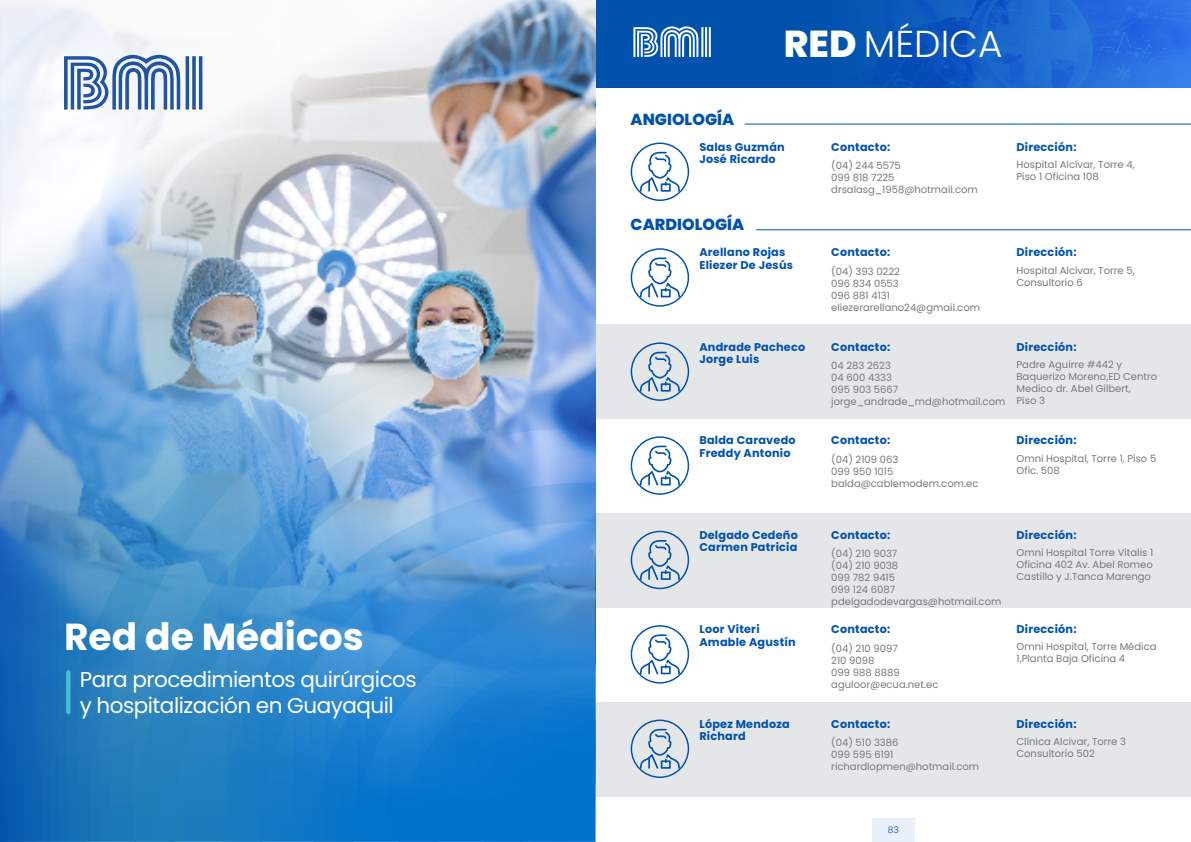
<style>
.page{position:relative;width:1191px;height:842px;background:#fff}
.page>*{position:absolute;margin:0;border:0;box-sizing:border-box;transform-origin:0 0}
.t1{font:700 37.6px "Poppins";color:#fff}
.t2{font:300 37.5px "Poppins";color:#fff}
.t3{font:300 26.2px "Poppins";color:#fff}
.t4{font:21.5px/25.8px "Poppins";letter-spacing:-.025em;color:#fff}
.t5{font:800 16px "Poppins";color:#0052ad}
.t6{font:700 11.2px/12.4px "Poppins";letter-spacing:.02em;color:#0052ad}
.t7{font:10px/12px "Poppins";color:#78797c}
.t8{font:300 9px "Poppins";color:#004fb0}
.s1{font-weight:800}
</style>
<div class="page">
<div style="left:872px;top:818px;width:42px;height:24px;background:#e8eff8"></div>
<div style="left:595px;top:325px;width:596px;height:94px;background:#e5e6e7"></div>
<div style="left:595px;top:513px;width:596px;height:95px;background:#e5e6e7"></div>
<div style="left:595px;top:702px;width:596px;height:95px;background:#e5e6e7"></div>
<svg style="left:595px;top:0;width:596px;height:87px;background:#105cc0"></svg>
<svg style="left:633px;top:26px;width:65px;height:31px"></svg>
<hr style="left:709px;top:27px;width:2px;height:30px;background:#fff">
<hr style="left:705px;top:27px;width:2px;height:30px;background:#fff">
<hr style="left:701px;top:27px;width:2px;height:30px;background:#fff">
<hr style="left:744px;top:124px;width:447px;height:1px;background:#0052ad">
<hr style="left:756px;top:229px;width:435px;height:1px;background:#0052ad">
<svg style="left:640px;top:152px;width:40px;height:40px"></svg>
<div style="left:630px;top:143px;width:59px;height:58px;border:1px solid #0052ad;border-radius:50%"></div>
<svg style="left:640px;top:257px;width:40px;height:40px"></svg>
<div style="left:630px;top:248px;width:59px;height:59px;border:1px solid #0052ad;border-radius:50%"></div>
<svg style="left:640px;top:446px;width:40px;height:39px"></svg>
<div style="left:630px;top:436px;width:59px;height:59px;border:1px solid #0052ad;border-radius:50%"></div>
<svg style="left:640px;top:540px;width:40px;height:40px"></svg>
<div style="left:630px;top:531px;width:59px;height:58px;border:1px solid #0052ad;border-radius:50%"></div>
<svg style="left:640px;top:634px;width:40px;height:40px"></svg>
<div style="left:630px;top:625px;width:59px;height:59px;border:1px solid #0052ad;border-radius:50%"></div>
<svg style="left:640px;top:729px;width:40px;height:40px"></svg>
<div style="left:630px;top:719px;width:59px;height:59px;border:1px solid #0052ad;border-radius:50%"></div>
<svg style="left:640px;top:352px;width:40px;height:40px"></svg>
<div style="left:630px;top:342px;width:59px;height:59px;border:1px solid #0052ad;border-radius:50%"></div>
<svg style="left:0;top:127px;width:595px;height:715px;background:#468fcd"></svg>
<hr style="left:66px;top:670px;width:4px;height:44px;background:#45c0d5;border-radius:2px">
<img style="left:0;top:0;width:532px;height:379px">
<svg style="left:64px;top:55px;width:116px;height:55px"></svg>
<svg style="left:186px;top:56px;width:16px;height:54px"></svg>
<h1 class="t1" style="left:64px;top:615px;width:301px">Red de Médicos</h1>
<h3 class="t4" style="left:80px;top:666px;width:338px">Para procedimientos quirúrgicos y hospitalización en Guayaquil</h3>
<h2 class="t2" style="left:784px;top:22px;width:220px"><span class="s1">RED</span> MÉDICA</h2>
<h3 class="t3" style="left:720px;top:28px;width:353px">PRESTADORES <span class="s1">NACIONALES</span></h3>
<h3 class="t5" style="left:630px;top:110px;width:105px">ANGIOLOGÍA</h3>
<p class="t6" style="left:699px;top:141px;width:87px">Salas Guzmán<br>José Ricardo</p>
<p class="t6" style="left:831px;top:141px;width:60px">Contacto:</p>
<p class="t7" style="left:831px;top:159px;width:148px">(04) 244 5575<br>099 818 7225 drsalasg_1958@hotmail.com</p>
<h3 class="t5" style="left:630px;top:215px;width:115px">CARDIOLOGÍA</h3>
<p class="t6" style="left:699px;top:246px;width:95px">Arellano Rojas<br>Eliezer De Jesús</p>
<p class="t6" style="left:831px;top:246px;width:60px">Contacto:</p>
<p class="t7" style="left:831px;top:265px;width:150px">(04) 393 0222<br>096 834 0553<br>096 881 4131 eliezerarellano24@gmail.com</p>
<p class="t6" style="left:699px;top:340px;width:107px">Andrade Pacheco<br>Jorge Luis</p>
<p class="t6" style="left:831px;top:340px;width:60px">Contacto:</p>
<p class="t7" style="left:831px;top:359px;width:176px">04 283 2623<br>04 600 4333<br>095 903 5667 jorge_andrade_md@hotmail.com</p>
<p class="t6" style="left:699px;top:434px;width:98px">Balda Caravedo<br>Freddy Antonio</p>
<p class="t6" style="left:831px;top:434px;width:60px">Contacto:</p>
<p class="t7" style="left:831px;top:453px;width:149px">(04) 2109 063<br>099 950 1015 balda@cablemodem.com.ec</p>
<p class="t6" style="left:1016px;top:141px;width:62px">Dirección:</p>
<p class="t7" style="left:1016px;top:158px;width:120px">Hospital Alcívar, Torre 4,<br>Piso 1 Oficina 108</p>
<p class="t6" style="left:1016px;top:246px;width:62px">Dirección:</p>
<p class="t7" style="left:1016px;top:264px;width:120px">Hospital Alcivar, Torre 5,<br>Consultorio 6</p>
<p class="t6" style="left:1016px;top:340px;width:62px">Dirección:</p>
<p class="t7" style="left:1016px;top:358px;width:142px">Padre Aguirre #442 y<br>Baquerizo Moreno,ED Centro<br>Medico dr. Abel Gilbert,<br>Piso 3</p>
<p class="t6" style="left:1016px;top:434px;width:62px">Dirección:</p>
<p class="t7" style="left:1016px;top:452px;width:141px">Omni Hospital, Torre 1, Piso 5<br>Ofic. 508</p>
<p class="t6" style="left:699px;top:529px;width:100px">Delgado Cedeño<br>Carmen Patricia</p>
<p class="t6" style="left:831px;top:529px;width:60px">Contacto:</p>
<p class="t7" style="left:831px;top:548px;width:172px">(04) 210 9037<br>(04) 210 9038<br>099 782 9415<br>099 124 6087 pdelgadodevargas@hotmail.com</p>
<p class="t6" style="left:699px;top:623px;width:98px">Loor Viteri<br>Amable Agustín</p>
<p class="t6" style="left:831px;top:623px;width:60px">Contacto:</p>
<p class="t7" style="left:831px;top:642px;width:109px">(04) 210 9097<br>210 9098<br>099 988 8889 aguloor@ecua.net.ec</p>
<p class="t6" style="left:699px;top:717px;width:92px">López Mendoza<br>Richard</p>
<p class="t6" style="left:831px;top:717px;width:60px">Contacto:</p>
<p class="t7" style="left:831px;top:736px;width:149px">(04) 510 3386<br>099 595 6191 richardlopmen@hotmail.com</p>
<p class="t6" style="left:1016px;top:529px;width:62px">Dirección:</p>
<p class="t7" style="left:1016px;top:547px;width:138px;text-align:justify">Omni Hospital Torre Vitalis 1<br>Oficina 402 Av. Abel Romeo Castillo y J.Tanca Marengo</p>
<p class="t6" style="left:1016px;top:623px;width:62px">Dirección:</p>
<p class="t7" style="left:1016px;top:641px;width:141px">Omni Hospital, Torre Médica<br>1,Planta Baja Oficina 4</p>
<p class="t6" style="left:1016px;top:717px;width:62px">Dirección:</p>
<p class="t7" style="left:1016px;top:735px;width:111px">Clínica Alcivar, Torre 3<br>Consultorio 502</p>
<p class="t8" style="left:887px;top:824px;width:12px">83</p>
</div>
